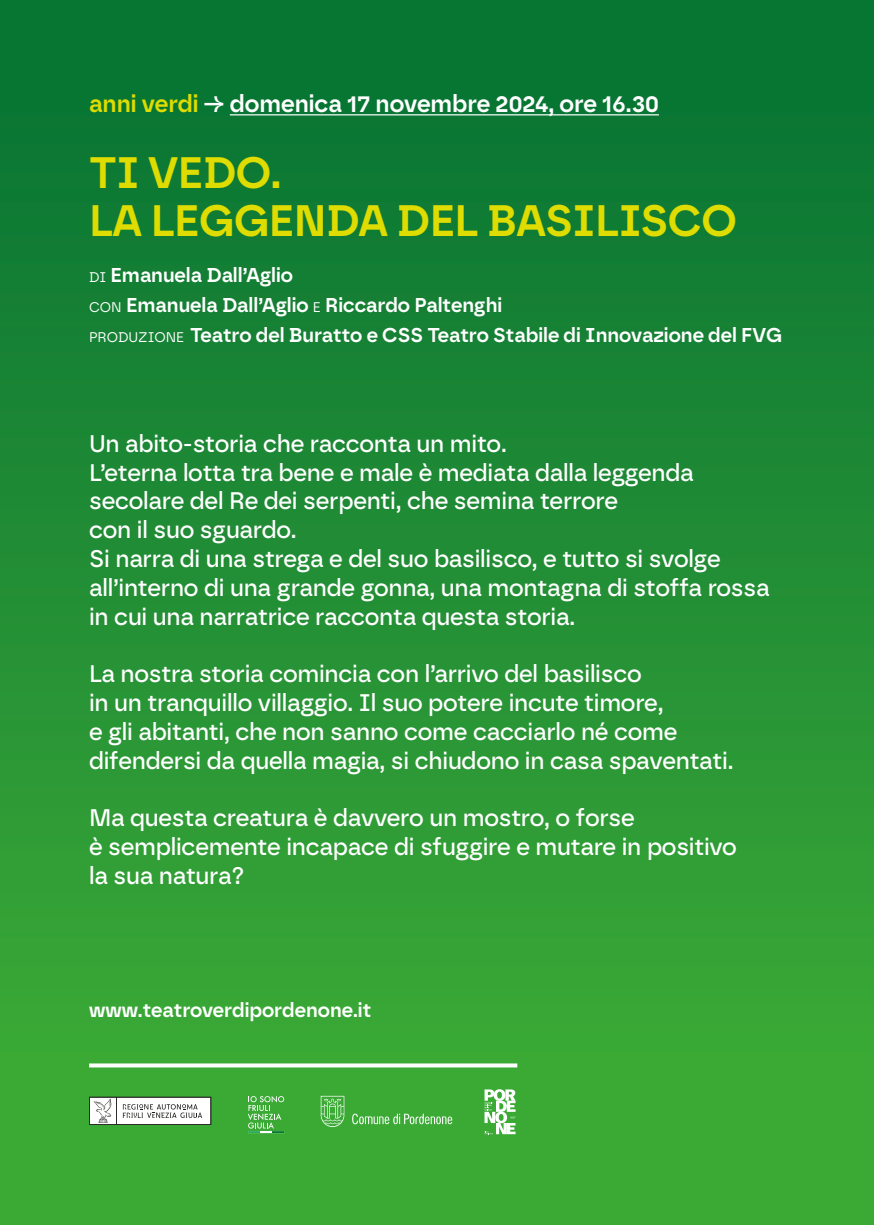
<style>
.page{position:relative;width:874px;height:1225px;background:#fff}
.page>*{position:absolute;margin:0;border:0;box-sizing:border-box;transform-origin:0 0}
.t1{font:600 44px/48px "Borna";letter-spacing:-.01em;color:#dedc00}
.t2{font:500 24px/28.8px "Borna";letter-spacing:-.01em;color:#fff}
.t3{font:600 24px "Borna";color:#fff}
.t4{font:600 20px/30px "Borna";color:#fff}
.s1{color:#dedc00}
.s2{font-weight:500}
.s3{font-weight:400;font-size:14px}
</style>
<div class="page">
<div style="left:0;top:0;width:873px;height:1225px;background:linear-gradient(to bottom,#067134,#41af36)"></div>
<hr style="left:230px;top:114px;width:428px;height:1px;background:#fff">
<svg style="left:352px;top:1113px;width:100px;height:11px"></svg>
<svg style="left:320px;top:1095px;width:24px;height:32px"></svg>
<svg style="left:89px;top:1096px;width:122px;height:29px"></svg>
<svg style="left:248px;top:1095px;width:36px;height:36px"></svg>
<hr style="left:248px;top:1131px;width:36px;height:2px;background:#fff">
<svg style="left:89px;top:1063px;width:428px;height:4px"></svg>
<svg style="left:484px;top:1089px;width:31px;height:45px"></svg>
<p class="t3" style="left:89px;top:89px;width:571px"><span class="s1">anni verdi</span> <span class="s2">→</span> domenica 17 novembre 2024, ore 16.30</p>
<h1 class="t1" style="left:89px;top:148px;width:649px">TI VEDO.<br>LA LEGGENDA DEL BASILISCO</h1>
<p class="t4" style="left:89px;top:260px;width:694px"><span class="s3">DI</span> Emanuela Dall’Aglio<br><span class="s3">CON</span> Emanuela Dall’Aglio <span class="s3">E</span> Riccardo Paltenghi<br><span class="s3">PRODUZIONE</span> Teatro del Buratto e CSS Teatro Stabile di Innovazione del FVG</p>
<p class="t2" style="left:89px;top:429px;width:681px">Un abito-storia che racconta un mito.<br>L’eterna lotta tra bene e male è mediata dalla leggenda secolare del Re dei serpenti, che semina terrore<br>con il suo sguardo.<br>Si narra di una strega e del suo basilisco, e tutto si svolge all’interno di una grande gonna, una montagna di stoffa rossa in cui una narratrice racconta questa storia.</p>
<p class="t2" style="left:89px;top:659px;width:645px">La nostra storia comincia con l’arrivo del basilisco<br>in un tranquillo villaggio. Il suo potere incute timore,<br>e gli abitanti, che non sanno come cacciarlo né come difendersi da quella magia, si chiudono in casa spaventati.</p>
<p class="t2" style="left:89px;top:803px;width:649px">Ma questa creatura è davvero un mostro, o forse<br>è semplicemente incapace di sfuggire e mutare in positivo la sua natura?</p>
<p class="t4" style="left:89px;top:994px;width:283px">www.teatroverdipordenone.it</p>
</div>
